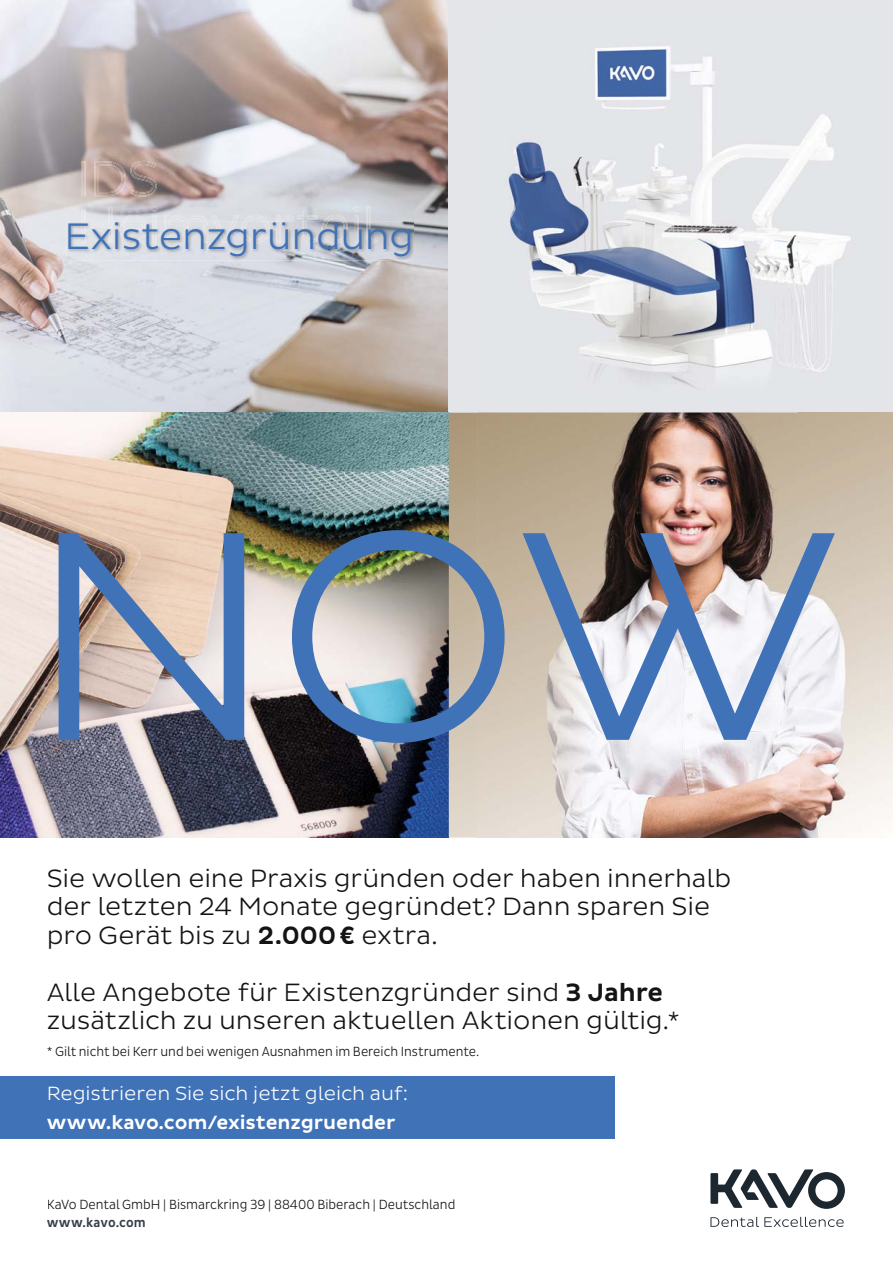
<style>
.page{position:relative;width:893px;height:1263px;background:#fff}
.page>*{position:absolute;margin:0;border:0;box-sizing:border-box;transform-origin:0 0}
.t1{font:300 303.75px "Pluto Sans";color:#4072b8}
.t2{font:300 37.5px "Pluto Sans";letter-spacing:-.015em;color:#4072b8}
.t3{font:300 25.5px/28.5px "Pluto Sans";letter-spacing:-.005em;color:#131413}
.t4{font:300 19.5px "Pluto Sans";letter-spacing:-.005em;color:#fff}
.t5{font:500 19.5px "Pluto Sans";letter-spacing:-.005em;color:#fff}
.t6{font:300 13.5px "Pluto Sans Cond";color:#131413}
.t7{font:500 13.5px "Pluto Sans Cond";letter-spacing:.01em;color:#36404b}
.s1{font-weight:500}
</style>
<div class="page">
<img style="left:0;top:0;width:449px;height:838px">
<img style="left:81px;top:206px;width:290px;height:15px">
<img style="left:81px;top:161px;width:76px;height:36px">
<img style="left:67px;top:221px;width:347px;height:40px">
<img style="left:82px;top:221px;width:86px;height:21px">
<img style="left:168px;top:221px;width:210px;height:22px">
<div style="left:449px;top:0;width:444px;height:412px;background:#e4e5e8"></div>
<img style="left:508px;top:46px;width:343px;height:310px">
<img style="left:589px;top:356px;width:241px;height:32px">
<svg style="left:449px;top:412px;width:29px;height:426px;background:#c6b8a2"></svg>
<img style="left:478px;top:412px;width:415px;height:426px">
<svg style="left:710px;top:1169px;width:135px;height:40px"></svg>
<svg style="left:710px;top:1217px;width:134px;height:10px"></svg>
<div style="left:0;top:1076px;width:614px;height:62px;background:#4072b8"></div>
<h2 class="t2" style="left:65px;top:222px;width:351px">Existenzgründung</h2>
<h1 class="t1" style="left:26px;top:521px;width:819px">NOW</h1>
<p class="t3" style="left:47px;top:866px;width:686px">Sie wollen eine Praxis gründen oder haben innerhalb der letzten 24 Monate gegründet? Dann sparen Sie pro Gerät bis zu <span class="s1">2.000€</span> extra.</p>
<p class="t3" style="left:47px;top:980px;width:635px">Alle Angebote für Existenzgründer sind <span class="s1">3 Jahre </span>zusätzlich zu unseren aktuellen Aktionen gülti .*</p>
<p class="t3" style="left:646px;top:1008px;width:18px">g</p>
<p class="t6" style="left:47px;top:1046px;width:434px">* Gilt nicht bei Kerr und bei wenigen Ausnahmen im Bereich Instrumente.</p>
<p class="t4" style="left:47px;top:1086px;width:363px">Registrieren Sie sich jetzt gleich auf:</p>
<p class="t5" style="left:47px;top:1114px;width:350px">www.kavo.com/existenzgruender</p>
<p class="t6" style="left:47px;top:1199px;width:410px">KaVo Dental GmbH | Bismarckring 39 | 88400 Biberach | Deutschland</p>
<p class="t7" style="left:47px;top:1214px;width:100px">www.kavo.com</p>
</div>
